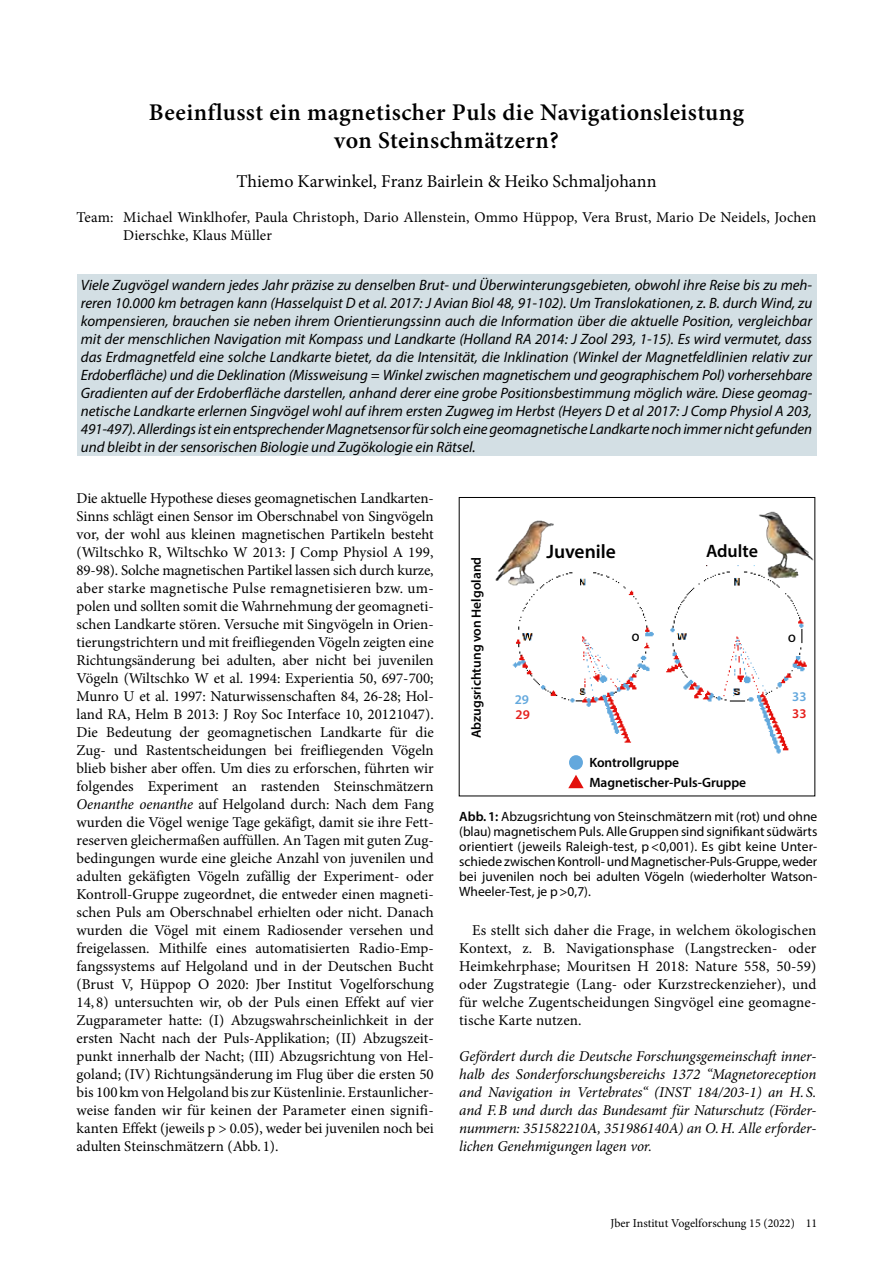
<style>
.page{position:relative;width:893px;height:1263px;background:#fff}
.page>*{position:absolute;margin:0;border:0;box-sizing:border-box;transform-origin:0 0}
.t1{font:600 24px/28.8px "Minion Pro";letter-spacing:.02em;color:#000;text-align:center}
.t2{font:600 19.5px "Myriad Pro";color:#000}
.t3{font:18px "Minion Pro";color:#000}
.t4{font:600 18px "Myriad Pro";color:#000}
.t5{font:15px/18px "Minion Pro";letter-spacing:.01em;color:#000;text-align:justify}
.t6{font:italic 15px/18px "Myriad Pro";color:#000;text-align:justify}
.t7{font:italic 15px/18px "Minion Pro";letter-spacing:-.005em;color:#000;text-align:justify}
.t8{font:13.5px/15px "Myriad Pro";color:#000}
.t9{font:600 13.5px/20.2px "Myriad Pro";color:#000}
.t10{font:600 13.35px "Myriad Pro";color:#63a8dd}
.t11{font:600 13.35px "Myriad Pro";color:#e51f1c}
.t12{font:12px "Minion Pro";color:#000}
.t13{font:600 10.95px "Myriad Pro";color:#000}
.t14{font:600 10.8px "Myriad Pro";color:#000}
.s1{font-style:italic}
.s2{font-weight:600}
</style>
<div class="page">
<div style="left:77px;top:274px;width:739px;height:182px;background:#d3dfe4"></div>
<img style="left:666px;top:565px;width:141px;height:189px">
<img style="left:512px;top:572px;width:142px;height:171px">
<img style="left:495px;top:520px;width:60px;height:68px">
<img style="left:754px;top:503px;width:62px;height:76px">
<svg style="left:568px;top:775px;width:16px;height:13px"></svg>
<div style="left:569px;top:755px;width:14px;height:15px;background:#63a8dd;border-radius:50%"></div>
<div style="left:631px;top:630px;width:12px;height:13px;background:#fff;border-radius:50%"></div>
<div style="left:630px;top:629px;width:14px;height:15px;border:1px solid #fff;border-radius:50%"></div>
<div style="left:785px;top:632px;width:13px;height:13px;background:#fff;border-radius:50%"></div>
<div style="left:785px;top:631px;width:14px;height:14px;border:1px solid #fff;border-radius:50%"></div>
<h1 class="t1" style="left:149px;top:97px;width:597px">Beeinflusst ein magnetischer Puls die Navigationsleistung von Steinschmätzern?</h1>
<p class="t3" style="left:236px;top:169px;width:422px">Thiemo Karwinkel, Franz Bairlein &amp; Heiko Schmaljohann</p>
<p class="t5" style="left:123px;top:208px;width:695px;text-indent:-47px">Team: Michael Winklhofer, Paula Christoph, Dario Allenstein, Ommo Hüppop, Vera Brust, Mario De Neidels, Jochen<br>Dierschke, Klaus Müller</p>
<p class="t6" style="left:81px;top:275px;width:733px">Viele Zugvögel wandern jedes Jahr präzise zu denselben Brut- und Überwinterungsgebieten, obwohl ihre Reise bis zu meh&shy;reren 10.000 km betragen kann (Hasselquist D et al. 2017: J Avian Biol 48, 91-102). Um Translokationen, z. B. durch Wind, zu kompensieren, brauchen sie neben ihrem Orientierungssinn auch die Information über die aktuelle Position, vergleichbar mit der menschlichen Navigation mit Kompass und Landkarte (Holland RA 2014: J Zool 293, 1-15). Es wird vermutet, dass das Erdmagnetfeld eine solche Landkarte bietet, da die Intensität, die Inklination (Winkel der Magnetfeldlinien relativ zur Erdoberfläche) und die Deklination (Missweisung = Winkel zwischen magnetischem und geographischem Pol) vorhersehbare Gradienten auf der Erdoberfläche darstellen, anhand derer eine grobe Positionsbestimmung möglich wäre. Diese geomag&shy;netische Landkarte erlernen Singvögel wohl auf ihrem ersten Zugweg im Herbst (Heyers D et al 2017: J Comp Physiol A 203, 491-497). Allerdings ist ein entsprechender Magnetsensor für solch eine geomagnetische Landkarte noch immer nicht gefunden und bleibt in der sensorischen Biologie und Zugökologie ein Rätsel.</p>
<p class="t5" style="left:77px;top:489px;width:359px">Die aktuelle Hypothese dieses geomagnetischen Landkarten-Sinns schlägt einen Sensor im Oberschnabel von Singvögeln vor, der wohl aus kleinen magnetischen Partikeln besteht (Wiltschko R, Wiltschko W 2013: J Comp Physiol A 199, 89-98). Solche magnetischen Partikel lassen sich durch kurze, aber starke magnetische Pulse remagnetisieren bzw. um&shy;polen und sollten somit die Wahrnehmung der geomagneti&shy;schen Landkarte stören. Versuche mit Singvögeln in Orien&shy;tierungstrichtern und mit freifliegenden Vögeln zeigten eine Richtungsänderung bei adulten, aber nicht bei juvenilen Vögeln (Wiltschko W et al. 1994: Experientia 50, 697-700; Munro U et al. 1997: Naturwissenschaften 84, 26-28; Hol&shy;land RA, Helm B 2013: J Roy Soc Interface 10, 20121047).<br>Die Bedeutung der geomagnetischen Landkarte für die Zug- und Rastentscheidungen bei freifliegenden Vögeln blieb bisher aber offen. Um dies zu erforschen, führten wir folgendes Experiment an rastenden Steinschmätzern <span class="s1">Oenanthe oenanthe</span> auf Helgoland durch: Nach dem Fang wurden die Vögel wenige Tage gekäfigt, damit sie ihre Fett&shy;reserven gleichermaßen auffüllen. An Tagen mit guten Zug&shy;bedingungen wurde eine gleiche Anzahl von juvenilen und adulten gekäfigten Vögeln zufällig der Experiment- oder Kontroll-Gruppe zugeordnet, die entweder einen magneti&shy;schen Puls am Oberschnabel erhielten oder nicht. Danach wurden die Vögel mit einem Radiosender versehen und freigelassen. Mithilfe eines automatisierten Radio-Emp&shy;fangssystems auf Helgoland und in der Deutschen Bucht (Brust V, Hüppop O 2020: Jber Institut Vogelforschung 14, 8) untersuchten wir, ob der Puls einen Effekt auf vier Zugparameter hatte: (I) Abzugswahrscheinlichkeit in der ersten Nacht nach der Puls-Applikation; (II) Abzugszeit&shy;punkt innerhalb der Nacht; (III) Abzugsrichtung von Hel&shy;goland; (IV) Richtungsänderung im Flug über die ersten 50 bis 100 km von Helgoland bis zur Küstenlinie. Erstaunlicher&shy;weise fanden wir für keinen der Parameter einen signifi&shy;kanten Effekt (jeweils p &gt; 0.05), weder bei juvenilen noch bei adulten Steinschmätzern (Abb. 1).</p>
<p class="t9" style="left:466px;top:738px;width:182px;rotate:-90deg">Abzugsrichtung von Helgoland</p>
<h2 class="t2" style="left:546px;top:539px;width:71px">Juvenile</h2>
<p class="t4" style="left:706px;top:540px;width:53px">Adulte</p>
<p class="t10" style="left:515px;top:691px;width:16px">29</p>
<p class="t11" style="left:516px;top:706px;width:16px">29</p>
<p class="t14" style="left:632px;top:630px;width:9px">O</p>
<p class="t13" style="left:788px;top:631px;width:9px">O</p>
<p class="t9" style="left:589px;top:752px;width:158px">Kontrollgruppe<br>Magnetischer-Puls-Gruppe</p>
<p class="t10" style="left:792px;top:688px;width:16px">33</p>
<p class="t11" style="left:792px;top:704px;width:16px">33</p>
<p class="t8" style="left:459px;top:808px;width:360px"><span class="s2">Abb.1:</span> Abzugsrichtung von Steinschmätzern mit (rot) und ohne (blau) magnetischem Puls. Alle Gruppen sind signifikant südwärts orientiert (jeweils Raleigh-test, p&lt;0,001). Es gibt keine Unter&shy;schiede zwischen Kontroll- und Magnetischer-Puls-Gruppe, weder bei juvenilen noch bei adulten Vögeln (wiederholter Watson-- Wheeler-Test, je p&gt;0,7).</p>
<p class="t5" style="left:459px;top:921px;width:359px;text-indent:13px">Es stellt sich daher die Frage, in welchem ökologischen Kontext, z. B. Navigationsphase (Langstrecken- oder Heimkehrphase; Mouritsen H 2018: Nature 558, 50-59) oder Zugstrategie (Lang- oder Kurzstreckenzieher), und für welche Zugentscheidungen Singvögel eine geomagne&shy;tische Karte nutzen.</p>
<p class="t7" style="left:459px;top:1047px;width:359px">Gefördert durch die Deutsche Forschungsgemeinschaft inner&shy;halb des Sonderforschungsbereichs 1372 “Magnetoreception and Navigation in Vertebrates“ (INST 184/203-1) an H. S. and F.B und durch das Bundesamt für Naturschutz (Förder&shy;nummern: 351582210A, 351986140A) an O.H. Alle erforder&shy;lichen Genehmigungen lagen vor.</p>
<p class="t12" style="left:610px;top:1215px;width:208px">Jber Institut Vogelforschung 15 (2022) 11</p>
</div>
